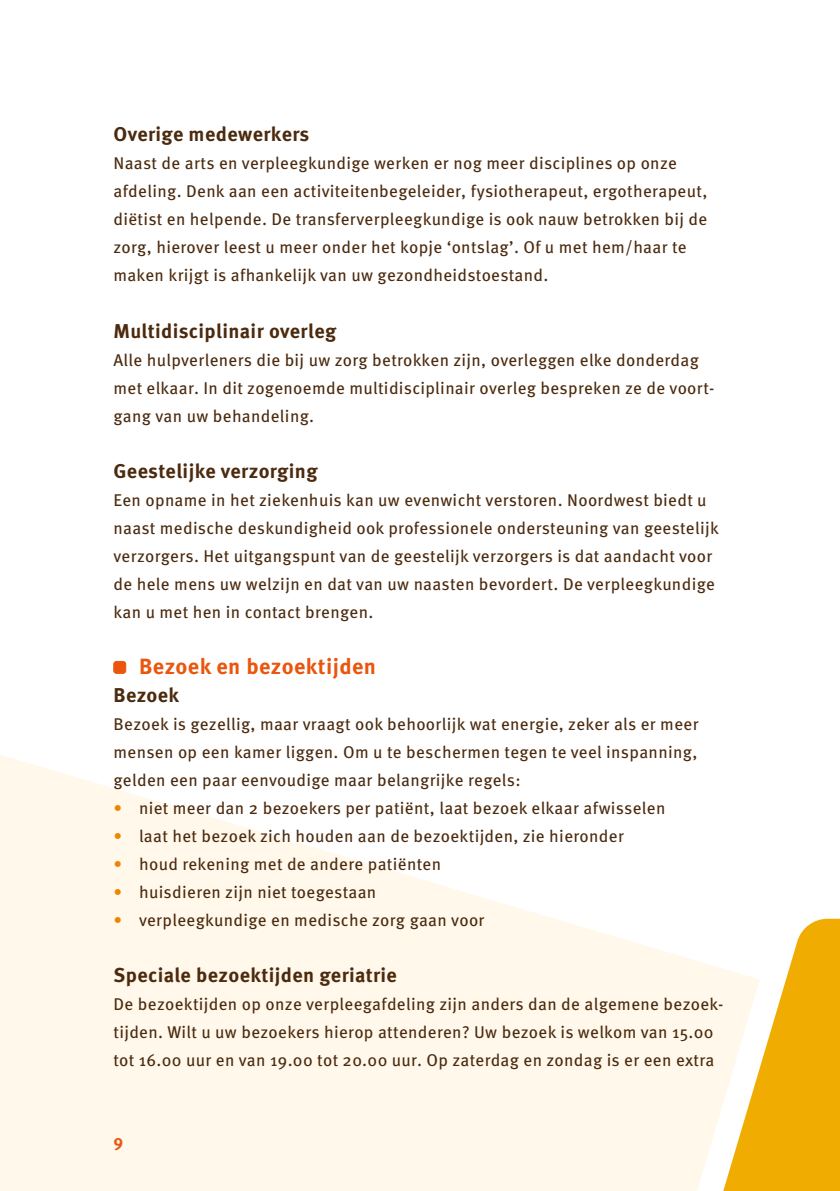
<style>
.page{position:relative;width:840px;height:1191px;background:#fff}
.page>*{position:absolute;margin:0;border:0;box-sizing:border-box;transform-origin:0 0}
.t1{font:700 22px "Meta Pro";letter-spacing:.02em;color:#ea560d}
.t2{font:700 20px "Meta Pro";letter-spacing:.02em;color:#4b2a0e}
.t3{font:17px/28px "Meta Pro";letter-spacing:.02em;color:#4b2a0e}
.t4{font:700 17px "Meta Pro";color:#ea560d}
.s1{color:#f08300}
</style>
<div class="page">
<svg style="left:0;top:660px;width:703px;height:531px;fill:#fff8eb"></svg>
<svg style="left:703px;top:918px;width:136px;height:273px"></svg>
<div style="left:114px;top:661px;width:12px;height:12px;background:#ea560d;border-radius:3px"></div>
<div style="left:113px;top:661px;width:13px;height:12px;border:1px solid #ea560d;border-radius:3px"></div>
<p class="t2" style="left:113px;top:119px;width:197px">Overige medewerkers</p>
<p class="t3" style="left:113px;top:148px;width:595px">Naast de arts en verpleegkundige werken er nog meer disciplines op onze afdeling. Denk aan een activiteitenbegeleider, fysiotherapeut, ergotherapeut, diëtist en helpende. De transferverpleegkundige is ook nauw betrokken bij de zorg, hierover leest u meer onder het kopje ‘ontslag’. Of u met hem/haar te maken krijgt is afhankelijk van uw gezondheidstoestand.</p>
<p class="t2" style="left:113px;top:315px;width:224px">Multidisciplinair overleg</p>
<p class="t3" style="left:113px;top:344px;width:602px">Alle hulpverleners die bij uw zorg betrokken zijn, overleggen elke donderdag met elkaar. In dit zogenoemde multidisciplinair overleg bespreken ze de voort&shy;gang van uw behandeling.</p>
<p class="t2" style="left:113px;top:455px;width:205px">Geestelijke verzorging</p>
<p class="t3" style="left:113px;top:484px;width:606px">Een opname in het ziekenhuis kan uw evenwicht verstoren. Noordwest biedt u naast medische deskundigheid ook professionele ondersteuning van geestelijk verzorgers. Het uitgangspunt van de geestelijk verzorgers is dat aandacht voor de hele mens uw welzijn en dat van uw naasten bevordert. De verpleegkundige kan u met hen in contact brengen.</p>
<p class="t1" style="left:139px;top:649px;width:238px">Bezoek en bezoektijden</p>
<p class="t2" style="left:113px;top:679px;width:67px">Bezoek</p>
<p class="t3" style="left:113px;top:708px;width:586px;text-align:justify">Bezoek is gezellig, maar vraagt ook behoorlijk wat energie, zeker als er meer mensen op een kamer liggen. Om u te beschermen tegen te veel inspanning, gelden een paar eenvoudige maar belangrijke regels:</p>
<p class="t3" style="left:113px;top:792px;width:553px"><span class="s1">•</span> niet meer dan 2 bezoekers per patiënt, laat bezoek elkaar afwisselen</p>
<p class="t3" style="left:113px;top:820px;width:511px"><span class="s1">•</span> laat het bezoek zich houden aan de bezoektijden, zie hieronder</p>
<p class="t3" style="left:113px;top:848px;width:329px"><span class="s1">•</span> houd rekening met de andere patiënten</p>
<p class="t3" style="left:113px;top:876px;width:264px"><span class="s1">•</span> huisdieren zijn niet toegestaan</p>
<p class="t3" style="left:113px;top:904px;width:372px"><span class="s1">•</span> verpleegkundige en medische zorg gaan voor</p>
<p class="t2" style="left:113px;top:959px;width:285px">Speciale bezoektijden geriatrie</p>
<p class="t3" style="left:113px;top:988px;width:611px">De bezoektijden op onze verpleegafdeling zijn anders dan de algemene bezoek&shy;tijden. Wilt u uw bezoekers hierop attenderen? Uw bezoek is welkom van 15.00 tot 16.00 uur en van 19.00 tot 20.00 uur. Op zaterdag en zondag is er een extra</p>
<p class="t4" style="left:113px;top:1127px;width:11px">9</p>
</div>
